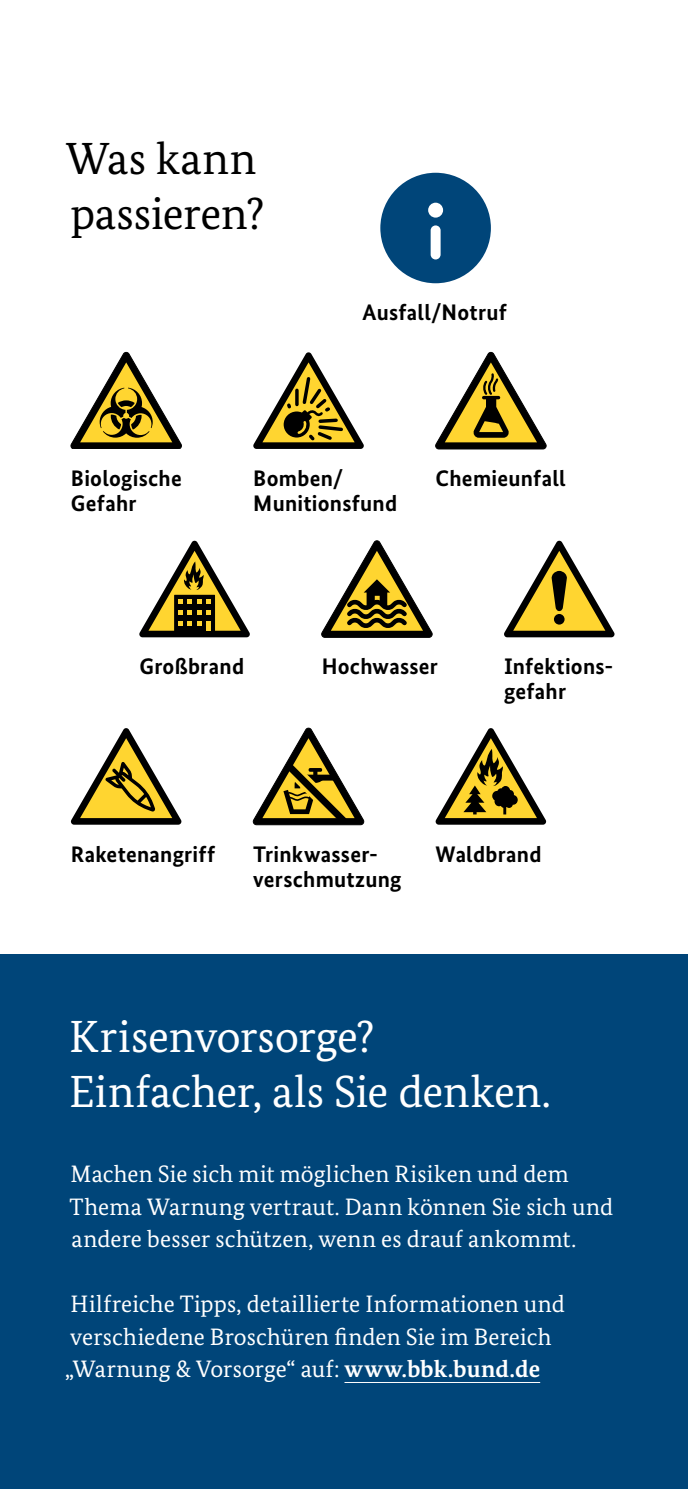
<style>
.page{position:relative;width:688px;height:1489px;background:#fff}
.page>*{position:absolute;margin:0;border:0;box-sizing:border-box;transform-origin:0 0}
.t1{font:45px/55px "Bundes Serif";letter-spacing:-.005em;color:#fff}
.t2{font:45px/55px "Bundes Serif";letter-spacing:-.005em;color:#000}
.t3{font:23.75px/32.5px "Bundes Serif";letter-spacing:.005em;color:#fff}
.t4{font:700 22.5px/25px "Bundes Sans";letter-spacing:.01em;color:#000}
.s1{font-weight:700}
</style>
<div class="page">
<hr style="left:687px;top:644px;width:1px;height:844px;background:#fee0c8">
<div style="left:0;top:954px;width:687px;height:534px;background:#004579"></div>
<div style="left:380px;top:173px;width:110px;height:110px;background:#004579;border-radius:50%"></div>
<div style="left:430px;top:225px;width:10px;height:34px;background:#fff;border-radius:5px"></div>
<div style="left:428px;top:203px;width:15px;height:15px;background:#fff;border-radius:50%"></div>
<svg style="left:71px;top:352px;width:110px;height:97px"></svg>
<svg style="left:253px;top:352px;width:110px;height:97px"></svg>
<svg style="left:435px;top:352px;width:111px;height:97px"></svg>
<svg style="left:139px;top:540px;width:111px;height:97px"></svg>
<svg style="left:321px;top:540px;width:111px;height:97px"></svg>
<svg style="left:504px;top:540px;width:110px;height:97px"></svg>
<svg style="left:71px;top:728px;width:110px;height:96px"></svg>
<svg style="left:253px;top:728px;width:111px;height:96px"></svg>
<svg style="left:435px;top:728px;width:111px;height:96px"></svg>
<hr style="left:344px;top:1381px;width:196px;height:1px;background:#fff">
<h1 class="t2" style="left:66px;top:131px;width:200px">Was kann passieren?</h1>
<p class="t4" style="left:362px;top:300px;width:146px">Ausfall/Notruf</p>
<p class="t4" style="left:71px;top:465px;width:112px">Biologische<br>Gefahr</p>
<p class="t4" style="left:253px;top:465px;width:145px">Bomben/<br>Munitionsfund</p>
<p class="t4" style="left:435px;top:465px;width:131px">Chemieunfall</p>
<p class="t4" style="left:139px;top:654px;width:106px">Großbrand</p>
<p class="t4" style="left:321px;top:654px;width:118px">Hochwasser</p>
<p class="t4" style="left:504px;top:654px;width:111px">Infektions&shy;gefahr</p>
<p class="t4" style="left:71px;top:841px;width:146px">Raketenangriff</p>
<p class="t4" style="left:253px;top:841px;width:150px">Trinkwasser&shy;verschmutzung</p>
<p class="t4" style="left:435px;top:841px;width:107px">Waldbrand</p>
<h1 class="t1" style="left:69px;top:1008px;width:483px">Krisenvorsorge?<br>Einfacher, als Sie denken.</h1>
<p class="t3" style="left:69px;top:1157px;width:545px">Machen Sie sich mit möglichen Risiken und dem<br>Thema Warnung vertraut. Dann können Sie sich und andere besser schützen, wenn es drauf ankommt.</p>
<p class="t3" style="left:65px;top:1287px;width:501px">Hilfreiche Tipps, detaillierte Informationen und verschiedene Broschüren finden Sie im Bereich „Warnung &amp; Vorsorge“ auf: <span class="s1">www.bbk.bund.de</span></p>
</div>
